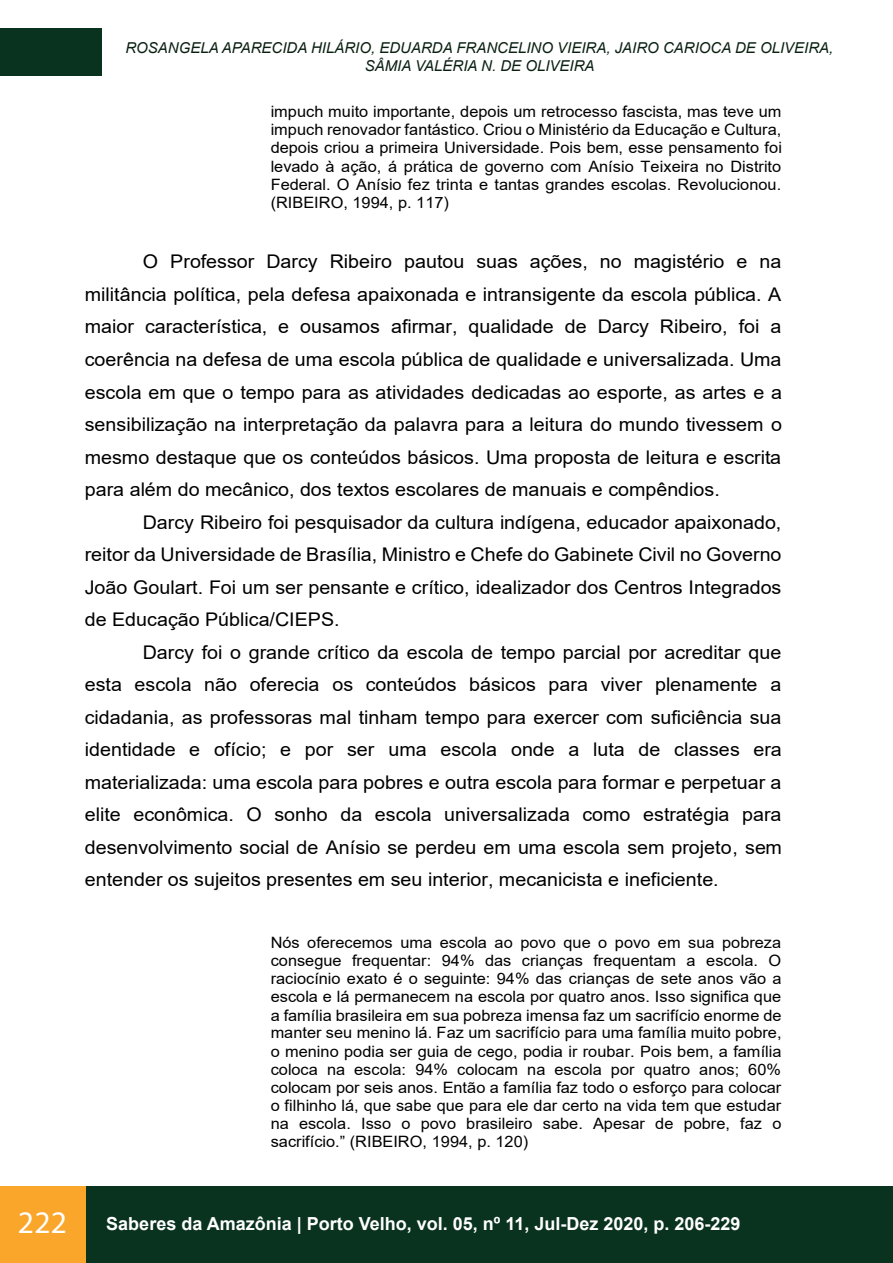
<style>
.page{position:relative;width:893px;height:1263px;background:#fff}
.page>*{position:absolute;margin:0;border:0;box-sizing:border-box;transform-origin:0 0}
.t1{font:18.9px "Arial";color:#000;scale:1.04 1}
.t2{font:700 18px "Arial";color:#fff}
.t3{font:15.6px/18px "Arial";color:#000;text-align:justify;scale:1.04 1}
.t4{font:italic 15px/18px "Arial";color:#0a2011;text-align:center}
.s1{font-family:"Myriad Pro";font-weight:400;font-size:31.5px}
</style>
<div class="page">
<div style="left:0;top:28px;width:101px;height:48px;background:#09321f"></div>
<div style="left:0;top:1186px;width:893px;height:77px;background:#09321f"></div>
<div style="left:0;top:1186px;width:85px;height:77px;background:#f9a62a"></div>
<p class="t4" style="left:125px;top:39px;width:709px">ROSANGELA APARECIDA HILÁRIO, EDUARDA FRANCELINO VIEIRA, JAIRO CARIOCA DE OLIVEIRA,<br>SÂMIA VALÉRIA N. DE OLIVEIRA</p>
<p class="t3" style="left:271px;top:103px;width:493px">impuch muito importante, depois um retrocesso fascista, mas teve um impuch renovador fantástico. Criou o Ministério da Educação e Cultura, depois criou a primeira Universidade. Pois bem, esse pensamento foi levado à ação, á prática de governo com Anísio Teixeira no Distrito Federal. O Anísio fez trinta e tantas grandes escolas. Revolucionou. (RIBEIRO, 1994, p. 117)</p>
<p class="t1" style="left:143px;top:249px;width:616px">O Professor Darcy Ribeiro pautou suas ações, no magistério e na</p>
<p class="t1" style="left:85px;top:281px;width:671px">militância política, pela defesa apaixonada e intransigente da escola pública. A</p>
<p class="t1" style="left:85px;top:314px;width:671px">maior característica, e ousamos afirmar, qualidade de Darcy Ribeiro, foi a</p>
<p class="t1" style="left:85px;top:346px;width:671px">coerência na defesa de uma escola pública de qualidade e universalizada. Uma</p>
<p class="t1" style="left:85px;top:379px;width:672px">escola em que o tempo para as atividades dedicadas ao esporte, as artes e a</p>
<p class="t1" style="left:85px;top:411px;width:672px">sensibilização na interpretação da palavra para a leitura do mundo tivessem o</p>
<p class="t1" style="left:85px;top:444px;width:671px">mesmo destaque que os conteúdos básicos. Uma proposta de leitura e escrita</p>
<p class="t1" style="left:85px;top:476px;width:612px">para além do mecânico, dos textos escolares de manuais e compêndios.</p>
<p class="t1" style="left:143px;top:509px;width:615px">Darcy Ribeiro foi pesquisador da cultura indígena, educador apaixonado,</p>
<p class="t1" style="left:85px;top:541px;width:671px">reitor da Universidade de Brasília, Ministro e Chefe do Gabinete Civil no Governo</p>
<p class="t1" style="left:85px;top:574px;width:671px">João Goulart. Foi um ser pensante e crítico, idealizador dos Centros Integrados</p>
<p class="t1" style="left:85px;top:606px;width:247px">de Educação Pública/CIEPS.</p>
<p class="t1" style="left:143px;top:639px;width:615px">Darcy foi o grande crítico da escola de tempo parcial por acreditar que</p>
<p class="t1" style="left:85px;top:671px;width:671px">esta escola não oferecia os conteúdos básicos para viver plenamente a</p>
<p class="t1" style="left:85px;top:704px;width:671px">cidadania, as professoras mal tinham tempo para exercer com suficiência sua</p>
<p class="t1" style="left:85px;top:736px;width:672px">identidade e ofício; e por ser uma escola onde a luta de classes era</p>
<p class="t1" style="left:85px;top:769px;width:671px">materializada: uma escola para pobres e outra escola para formar e perpetuar a</p>
<p class="t1" style="left:85px;top:801px;width:671px">elite econômica. O sonho da escola universalizada como estratégia para</p>
<p class="t1" style="left:85px;top:834px;width:672px">desenvolvimento social de Anísio se perdeu em uma escola sem projeto, sem</p>
<p class="t1" style="left:85px;top:866px;width:611px">entender os sujeitos presentes em seu interior, mecanicista e ineficiente.</p>
<p class="t3" style="left:271px;top:933px;width:493px">Nós oferecemos uma escola ao povo que o povo em sua pobreza consegue frequentar: 94% das crianças frequentam a escola. O raciocínio exato é o seguinte: 94% das crianças de sete anos vão a escola e lá permanecem na escola por quatro anos. Isso significa que a família brasileira em sua pobreza imensa faz um sacrifício enorme de manter seu menino lá. Faz um sacrifício para uma família muito pobre, o menino podia ser guia de cego, podia ir roubar. Pois bem, a família coloca na escola: 94% colocam na escola por quatro anos; 60% colocam por seis anos. Então a família faz todo o esforço para colocar o filhinho lá, que sabe que para ele dar certo na vida tem que estudar na escola. Isso o povo brasileiro sabe. Apesar de pobre, faz o sacrifício.” (RIBEIRO, 1994, p. 120)</p>
<p class="t2" style="left:18px;top:1211px;width:724px"><span class="s1">222</span> Saberes da Amazônia | Porto Velho, vol. 05, nº 11, Jul-Dez 2020, p. 206-229</p>
</div>
